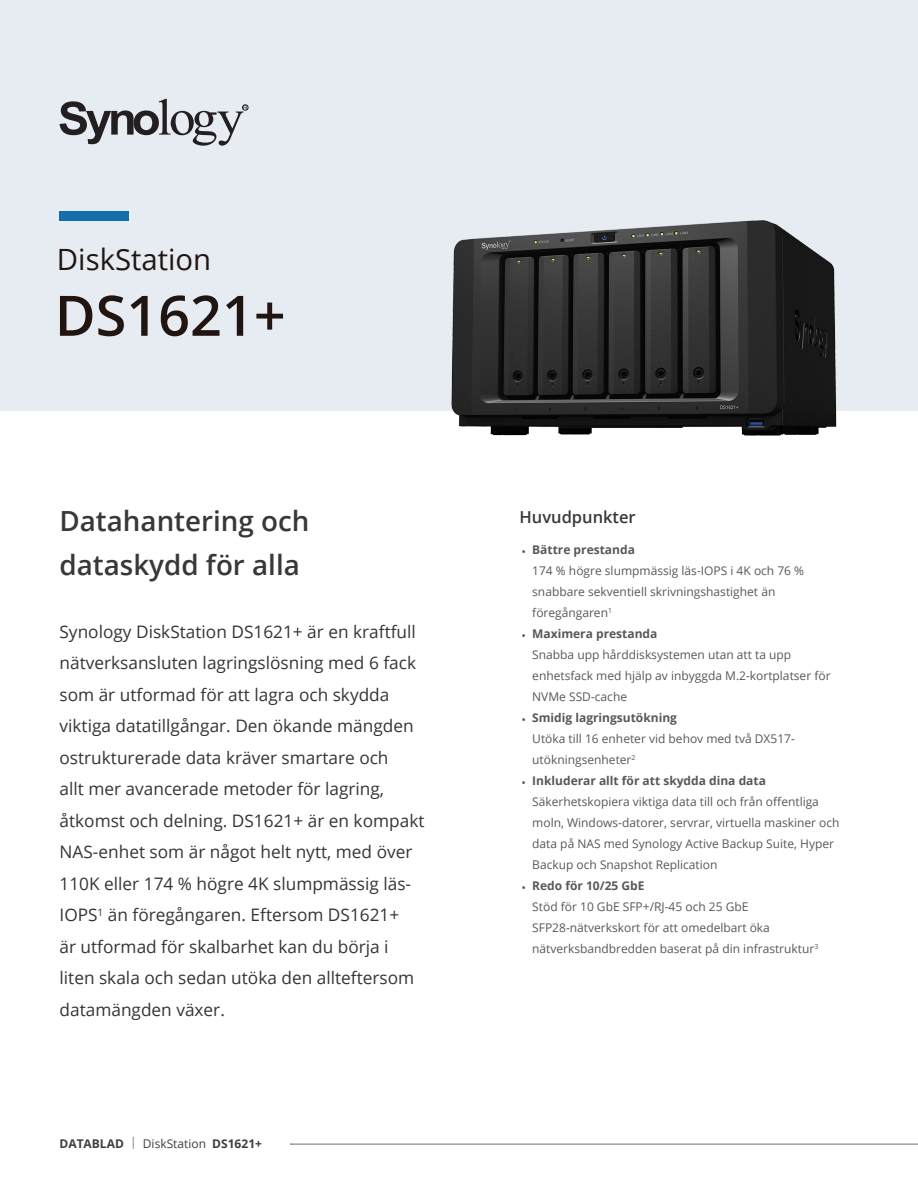
<style>
.page{position:relative;width:918px;height:1188px;background:#fff}
.page>*{position:absolute;margin:0;border:0;box-sizing:border-box;transform-origin:0 0}
.Model_Name{font:600 55.8px "Open Sans";color:#211512}
.Product_Type{font:29.25px "Open Sans";color:#211512}
.Introduction_Title{font:600 27.75px/43.5px "Open Sans";color:#383839}
.Introduction{font:17.25px/31.5px "Open Sans";color:#353537}
.Selling_Title{font:600 16.5px "Open Sans";color:#383839}
.t1{font:12px/21px "Open Sans";color:#57585a}
.t2{font:700 12px "Open Sans";color:#3e3e3f}
.s1{font-weight:300}
.s2{font-weight:400}
.s3{font-weight:700}
</style>
<div class="page">
<div style="left:0;top:0;width:918px;height:410px;background:#e6ecf2"></div>
<div style="left:60px;top:211px;width:69px;height:10px;background:#1470aa"></div>
<svg style="left:60px;top:99px;width:188px;height:47px"></svg>
<img style="left:439px;top:220px;width:412px;height:216px">
<hr style="left:291px;top:1144px;width:627px;height:1px;background:#6c6d70">
<p class="Product_Type" style="left:57px;top:240px;width:156px">DiskStation</p>
<p class="Model_Name" style="left:55px;top:277px;width:232px">DS1621+</p>
<p class="Introduction_Title" style="left:60px;top:499px;width:251px">Datahantering och dataskydd för alla</p>
<p class="Introduction" style="left:60px;top:616px;width:366px">Synology DiskStation DS1621+ är en kraftfull nätverksansluten lagringslösning med 6 fack som är utformad för att lagra och skydda viktiga datatillgångar. Den ökande mängden ostrukturerade data kräver smartare och<br>allt mer avancerade metoder för lagring, åtkomst och delning. DS1621+ är en kompakt NAS-enhet som är något helt nytt, med över 110K eller 174 % högre 4K slumpmässig läs-IOPS<sup>1</sup> än föregångaren. Eftersom DS1621+<br>är utformad för skalbarhet kan du börja i liten skala och sedan utöka den allteftersom datamängden växer.</p>
<p class="t2" style="left:60px;top:1135px;width:204px">DATABLAD <span class="s1">|</span> <span class="s2">DiskStation</span> DS1621+</p>
<p class="Selling_Title" style="left:520px;top:506px;width:118px">Huvudpunkter</p>
<p class="t1" style="left:532px;top:539px;width:273px;text-indent:-11px">• <span class="s3">Bättre prestanda<br></span>174 % högre slumpmässig läs-IOPS i 4K och 76 % snabbare sekventiell skrivningshastighet än föregångaren<sup>1</sup></p>
<p class="t1" style="left:532px;top:623px;width:300px;text-indent:-11px">• <span class="s3">Maximera prestanda<br></span>Snabba upp hårddisksystemen utan att ta upp enhetsfack med hjälp av inbyggda M.2-kortplatser för NVMe SSD-cache</p>
<p class="t1" style="left:532px;top:707px;width:264px;text-indent:-11px">• <span class="s3">Smidig lagringsutökning<br></span>Utöka till 16 enheter vid behov med två DX517- utökningsenheter<sup>2</sup></p>
<p class="t1" style="left:532px;top:770px;width:309px;text-indent:-11px">• <span class="s3">Inkluderar allt för att skydda dina data </span>Säkerhetskopiera viktiga data till och från offentliga moln, Windows-datorer, servrar, virtuella maskiner och data på NAS med Synology Active Backup Suite, Hyper Backup och Snapshot Replication</p>
<p class="t1" style="left:532px;top:875px;width:288px;text-indent:-11px">• <span class="s3">Redo för 10/25 GbE<br></span>Stöd för 10 GbE SFP+/RJ-45 och 25 GbE SFP28-nätverkskort för att omedelbart öka nätverksbandbredden baserat på din infrastruktur<sup>3</sup></p>
</div>
